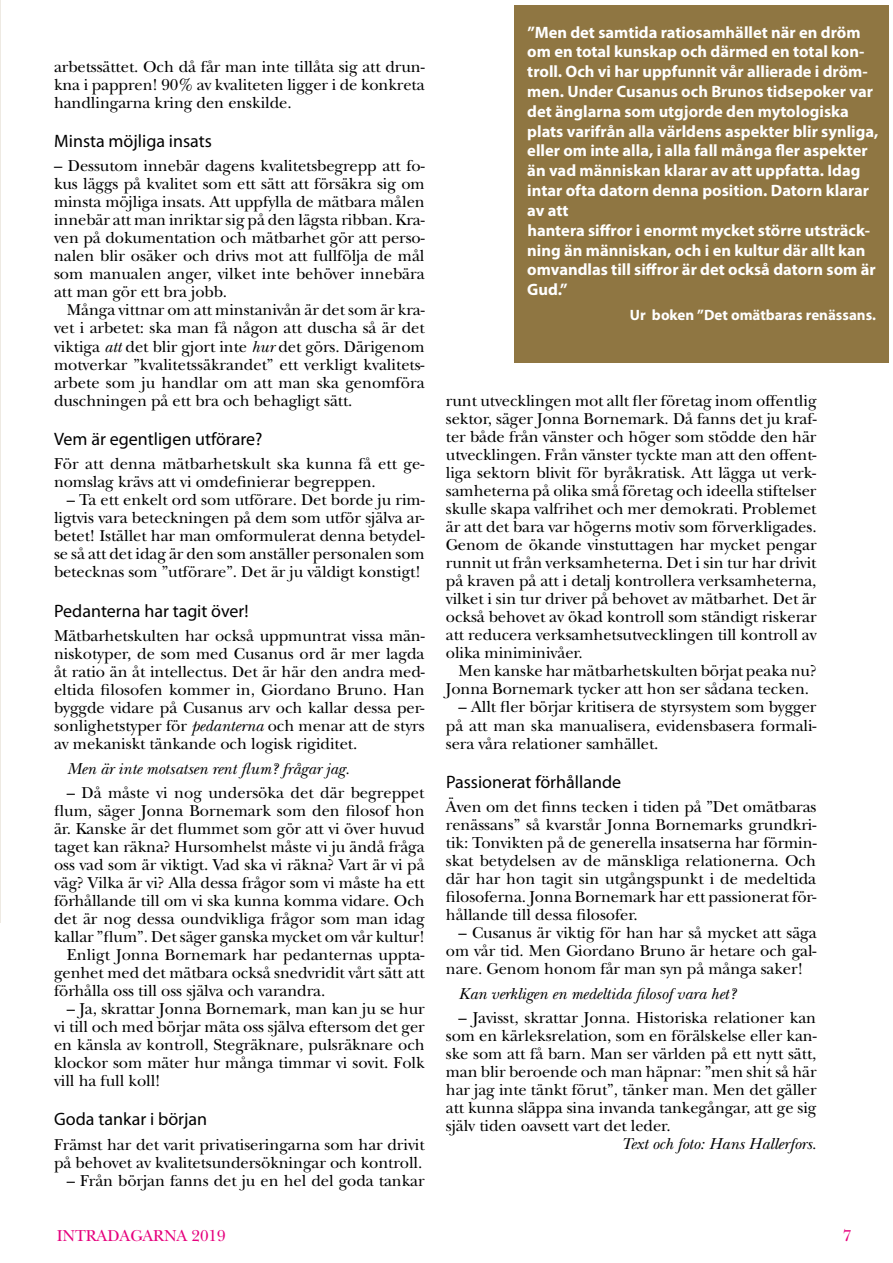
<style>
.page{position:relative;width:893px;height:1263px;background:#fff}
.page>*{position:absolute;margin:0;border:0;box-sizing:border-box;transform-origin:0 0}
.t1{font:18px "Myriad Pro";color:#000}
.t2{font:16.5px/18px "New Baskerville";letter-spacing:-.005em;color:#000;text-align:justify}
.t3{font:700 16.5px/19.8px "Myriad Pro";color:#fff}
.t4{font:italic 16.5px "New Baskerville";letter-spacing:-.005em;color:#000}
.t5{font:16.5px "New Baskerville";letter-spacing:-.005em;color:#e6007d}
.t6{font:700 15px "Myriad Pro";color:#fff}
.s1{font-style:italic}
</style>
<div class="page">
<hr style="left:0;top:0;width:1px;height:923px;background:#eeeae3">
<div style="left:514px;top:5px;width:375px;height:357px;background:#8f7642"></div>
<p class="t2" style="left:54px;top:57px;width:372px">arbetssättet. Och då får man inte tillåta sig att drun&shy;kna i pappren! 90% av kvaliteten ligger i de konkreta handlingarna kring den enskilde.</p>
<p class="t1" style="left:54px;top:130px;width:159px">Minsta möjliga insats</p>
<p class="t2" style="left:54px;top:157px;width:372px">– Dessutom innebär dagens kvalitetsbegrepp att fo&shy;kus läggs på kvalitet som ett sätt att försäkra sig om minsta möjliga insats. Att uppfylla de mätbara målen innebär att man inriktar sig på den lägsta ribban. Kra&shy;ven på dokumentation och mätbarhet gör att perso&shy;nalen blir osäker och drivs mot att fullfölja de mål som manualen anger, vilket inte behöver innebära att man gör ett bra jobb.</p>
<p class="t2" style="left:54px;top:301px;width:372px;text-indent:13px">Många vittnar om att minstanivån är det som är kra&shy;vet i arbetet: ska man få någon att duscha så är det viktiga <span class="s1">att</span> det blir gjort inte <span class="s1">hur</span> det görs. Därigenom motverkar ”kvalitetssäkrandet” ett verkligt kvalitets&shy;arbete som ju handlar om att man ska genomföra duschningen på ett bra och behagligt sätt.</p>
<p class="t1" style="left:54px;top:428px;width:210px">Vem är egentligen utförare?</p>
<p class="t2" style="left:54px;top:455px;width:372px">För att denna mätbarhetskult ska kunna få ett ge&shy;nomslag krävs att vi omdefinierar begreppen.</p>
<p class="t2" style="left:54px;top:491px;width:372px;text-indent:13px">– Ta ett enkelt ord som utförare. Det borde ju rim&shy;ligtvis vara beteckningen på dem som utför själva ar&shy;betet! Istället har man omformulerat denna betydel&shy;se så att det idag är den som anställer personalen som betecknas som ”utförare”. Det är ju väldigt konstigt!</p>
<p class="t1" style="left:54px;top:600px;width:196px">Pedanterna har tagit över!</p>
<p class="t2" style="left:54px;top:627px;width:372px">Mätbarhetskulten har också uppmuntrat vissa män&shy;niskotyper, de som med Cusanus ord är mer lagda åt ratio än åt intellectus. Det är här den andra med&shy;eltida filosofen kommer in, Giordano Bruno. Han byggde vidare på Cusanus arv och kallar dessa per&shy;sonlighetstyper för <span class="s1">pedanterna</span> och menar att de styrs av mekaniskt tänkande och logisk rigiditet.</p>
<p class="t4" style="left:67px;top:758px;width:285px">Men är inte motsatsen rent flum? frågar jag.</p>
<p class="t2" style="left:67px;top:783px;width:359px">– Då måste vi nog undersöka det där begreppet</p>
<p class="t2" style="left:54px;top:801px;width:372px">flum, säger Jonna Bornemark som den filosof hon</p>
<p class="t2" style="left:54px;top:819px;width:372px">är. Kanske är det flummet som gör att vi över huvud</p>
<p class="t2" style="left:54px;top:837px;width:372px">taget kan räkna? Hursomhelst måste vi ju ändå fråga</p>
<p class="t2" style="left:54px;top:855px;width:372px">oss vad som är viktigt. Vad ska vi räkna? Vart är vi på</p>
<p class="t2" style="left:54px;top:873px;width:372px">väg? Vilka är vi? Alla dessa frågor som vi måste ha ett</p>
<p class="t2" style="left:54px;top:891px;width:372px">förhållande till om vi ska kunna komma vidare. Och</p>
<p class="t2" style="left:54px;top:909px;width:372px">det är nog dessa oundvikliga frågor som man idag</p>
<p class="t2" style="left:54px;top:927px;width:372px">kallar ”flum”. Det säger ganska mycket om vår kultur!</p>
<p class="t2" style="left:67px;top:945px;width:359px">Enligt Jonna Bornemark har pedanternas uppta-</p>
<p class="t2" style="left:54px;top:963px;width:372px">genhet med det mätbara också snedvridit vårt sätt att</p>
<p class="t2" style="left:54px;top:981px;width:273px">förhålla oss till oss själva och varandra.</p>
<p class="t2" style="left:54px;top:999px;width:372px;text-indent:13px">– Ja, skrattar Jonna Bornemark, man kan ju se hur vi till och med börjar mäta oss själva eftersom det ger en känsla av kontroll, Stegräknare, pulsräknare och klockor som mäter hur många timmar vi sovit. Folk vill ha full koll!</p>
<p class="t1" style="left:54px;top:1108px;width:155px">Goda tankar i början</p>
<p class="t2" style="left:54px;top:1135px;width:372px">Främst har det varit privatiseringarna som har drivit på behovet av kvalitetsundersökningar och kontroll.</p>
<p class="t2" style="left:67px;top:1171px;width:359px">– Från början fanns det ju en hel del goda tankar</p>
<p class="t3" style="left:527px;top:22px;width:353px">”Men det samtida ratiosamhället när en dröm om en total kunskap och därmed en total kon&shy;troll. Och vi har uppfunnit vår allierade i dröm&shy;men. Under Cusanus och Brunos tidsepoker var det änglarna som utgjorde den mytologiska plats varifrån alla världens aspekter blir synliga, eller om inte alla, i alla fall många fler aspekter än vad människan klarar av att uppfatta. Idag intar ofta datorn denna position. Datorn klarar av att<br>hantera siffror i enormt mycket större utsträck&shy;ning än människan, och i en kultur där allt kan omvandlas till siffror är det också datorn som är Gud.”</p>
<p class="t6" style="left:630px;top:305px;width:247px">Ur boken ”Det omätbaras renässans.</p>
<p class="t2" style="left:446px;top:392px;width:372px">runt utvecklingen mot allt fler företag inom offentlig sektor, säger Jonna Bornemark. Då fanns det ju kraf&shy;ter både från vänster och höger som stödde den här utvecklingen. Från vänster tyckte man att den offent&shy;liga sektorn blivit för byråkratisk. Att lägga ut verk&shy;samheterna på olika små företag och ideella stiftelser skulle skapa valfrihet och mer demokrati. Problemet är att det bara var högerns motiv som förverkligades.<br>Genom de ökande vinstuttagen har mycket pengar runnit ut från verksamheterna. Det i sin tur har drivit på kraven på att i detalj kontrollera verksamheterna, vilket i sin tur driver på behovet av mätbarhet. Det är också behovet av ökad kontroll som ständigt riskerar att reducera verksamhetsutvecklingen till kontroll av olika miniminivåer.</p>
<p class="t2" style="left:446px;top:662px;width:372px;text-indent:13px">Men kanske har mätbarhetskulten börjat peaka nu?<br>Jonna Bornemark tycker att hon ser sådana tecken.</p>
<p class="t2" style="left:446px;top:698px;width:372px;text-indent:13px">– Allt fler börjar kritisera de styrsystem som bygger på att man ska manualisera, evidensbasera formali&shy;sera våra relationer samhället.</p>
<p class="t1" style="left:446px;top:771px;width:177px">Passionerat förhållande</p>
<p class="t2" style="left:446px;top:798px;width:372px">Även om det finns tecken i tiden på ”Det omätbaras renässans” så kvarstår Jonna Bornemarks grundkri&shy;tik: Tonvikten på de generella insatserna har förmin&shy;skat betydelsen av de mänskliga relationerna. Och där har hon tagit sin utgångspunkt i de medeltida filosoferna. Jonna Bornemark har ett passionerat för&shy;hållande till dessa filosofer.</p>
<p class="t2" style="left:446px;top:924px;width:372px;text-indent:13px">– Cusanus är viktig för han har så mycket att säga om vår tid. Men Giordano Bruno är hetare och gal&shy;nare. Genom honom får man syn på många saker!</p>
<p class="t4" style="left:459px;top:984px;width:279px">Kan verkligen en medeltida filosof vara het?</p>
<p class="t2" style="left:446px;top:1008px;width:372px;text-indent:13px">– Javisst, skrattar Jonna. Historiska relationer kan som en kärleksrelation, som en förälskelse eller kan&shy;ske som att få barn. Man ser världen på ett nytt sätt, man blir beroende och man häpnar: ”men shit så här har jag inte tänkt förut”, tänker man. Men det gäller att kunna släppa sina invanda tankegångar, att ge sig själv tiden oavsett vart det leder.</p>
<p class="t4" style="left:621px;top:1134px;width:197px">Text och foto: Hans Hallerfors.</p>
<p class="t5" style="left:57px;top:1226px;width:170px">INTRADAGARNA 2019</p>
<p class="t5" style="left:843px;top:1226px;width:10px">7</p>
</div>
